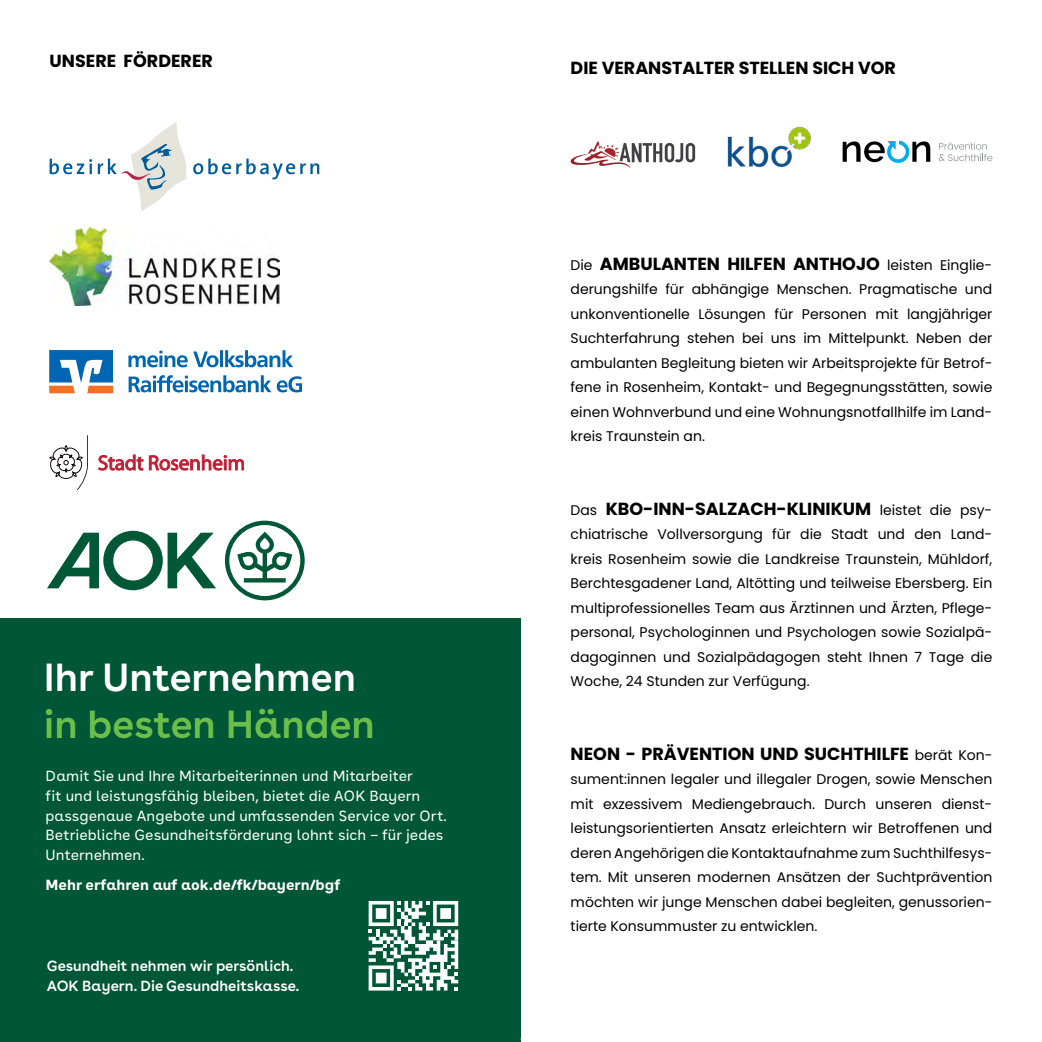
<style>
.page{position:relative;width:1042px;height:1042px;background:#fff}
.page>*{position:absolute;margin:0;border:0;box-sizing:border-box;transform-origin:0 0}
.t1{font:600 39.2px "AOK Buenos Aires";color:#fff}
.t2{font:600 39.2px "AOK Buenos Aires";color:#6cbe4a}
.t3{font:700 17.5px "Poppins";color:#000}
.t4{font:14.7px/19.8px "AOK Buenos Aires Text";color:#fff}
.t5{font:600 14.7px/19.8px "AOK Buenos Aires";color:#fff}
.t6{font:700 14.7px "AOK Buenos Aires Text";color:#fff}
.t7{font:14px/24.5px "Poppins";color:#000;text-align:justify}
.s1{font-weight:400;font-size:14px}
</style>
<div class="page">
<svg style="left:50px;top:159px;width:42px;height:15px"></svg>
<svg style="left:98px;top:123px;width:221px;height:88px"></svg>
<img style="left:49px;top:227px;width:230px;height:78px">
<svg style="left:49px;top:350px;width:64px;height:43px"></svg>
<svg style="left:129px;top:375px;width:173px;height:17px"></svg>
<svg style="left:128px;top:350px;width:165px;height:17px"></svg>
<svg style="left:49px;top:435px;width:39px;height:55px"></svg>
<svg style="left:98px;top:455px;width:45px;height:15px"></svg>
<svg style="left:149px;top:455px;width:95px;height:15px"></svg>
<div style="left:0;top:618px;width:521px;height:424px;background:#005738"></div>
<svg style="left:369px;top:901px;width:89px;height:89px"></svg>
<svg style="left:47px;top:521px;width:258px;height:79px"></svg>
<svg style="left:570px;top:142px;width:125px;height:26px"></svg>
<svg style="left:842px;top:141px;width:88px;height:22px"></svg>
<svg style="left:939px;top:142px;width:53px;height:19px"></svg>
<img style="left:727px;top:126px;width:84px;height:42px">
<p class="t3" style="left:50px;top:51px;width:165px">UNSERE FÖRDERER</p>
<h1 class="t1" style="left:44px;top:644px;width:314px">Ihr Unternehmen</h1>
<h1 class="t2" style="left:44px;top:691px;width:333px">in besten Händen</h1>
<p class="t4" style="left:45px;top:764px;width:403px">Damit Sie und Ihre Mitarbeiterinnen und Mitarbeiter<br>fit und leistungsfähig bleiben, bietet die AOK Bayern passgenaue Angebote und umfassenden Service vor Ort.<br>Betriebliche Gesundheitsförderung lohnt sich – für jedes Unternehmen.</p>
<p class="t6" style="left:45px;top:872px;width:296px">Mehr erfahren auf aok.de/fk/bayern/bgf</p>
<p class="t5" style="left:47px;top:954px;width:254px">Gesundheit nehmen wir persönlich.<br>AOK Bayern. Die Gesundheitskasse.</p>
<p class="t3" style="left:570px;top:57px;width:10px">DIE</p>
<p class="t3" style="left:602px;top:57px;width:12px">VER</p>
<p class="t3" style="left:635px;top:57px;width:249px">ANSTALTER STELLEN SICH VOR</p>
<p class="t3" style="left:570px;top:253px;width:272px"><span class="s1">Die</span> AMBULANTEN HILFEN ANTHOJO</p>
<p class="t7" style="left:570px;top:252px;width:423px;text-indent:316px">leisten Einglie&shy;derungshilfe für abhängige Menschen. Pragmatische und unkonventionelle Lösungen für Personen mit langjähriger Suchterfahrung stehen bei uns im Mittelpunkt. Neben der ambulanten Begleitung bieten wir Arbeitsprojekte für Betrof&shy;fene in Rosenheim, Kontakt- und Begegnungsstätten, sowie einen Wohnverbund und eine Wohnungsnotfallhilfe im Land&shy;kreis Traunstein an.</p>
<p class="t3" style="left:570px;top:498px;width:423px"><span class="s1">Das</span> KBO-INN-SALZACH-KLINI KUM <span class="s1">leistet die psy-</span></p>
<p class="t7" style="left:570px;top:522px;width:423px">chiatrische Vollversorgung für die Stadt und den Land&shy;kreis Rosenheim sowie die Landkreise Traunstein, Mühldorf, Berchtesgadener Land, Altötting und teilweise Ebersberg. Ein multiprofessionelles Team aus Ärztinnen und Ärzten, Pflege&shy;personal, Psychologinnen und Psychologen sowie Sozialpä&shy;dagoginnen und Sozialpädagogen steht Ihnen 7 Tage die Woche, 24 Stunden zur Verfügung.</p>
<p class="t3" style="left:570px;top:743px;width:13px">NEON</p>
<p class="t3" style="left:626px;top:743px;width:108px">- PRÄVENTION</p>
<p class="t3" style="left:760px;top:743px;width:234px">UND SUCHTHILFE <span class="s1">berät Kon-</span></p>
<p class="t7" style="left:570px;top:767px;width:423px">sument:innen legaler und illegaler Drogen, sowie Menschen mit exzessivem Mediengebrauch. Durch unseren dienst&shy;leistungsorientierten Ansatz erleichtern wir Betroffenen und deren Angehörigen die Kontaktaufnahme zum Suchthilfesys&shy;tem. Mit unseren modernen Ansätzen der Suchtprävention möchten wir junge Menschen dabei begleiten, genussorien&shy;tierte Konsummuster zu entwicklen.</p>
</div>
